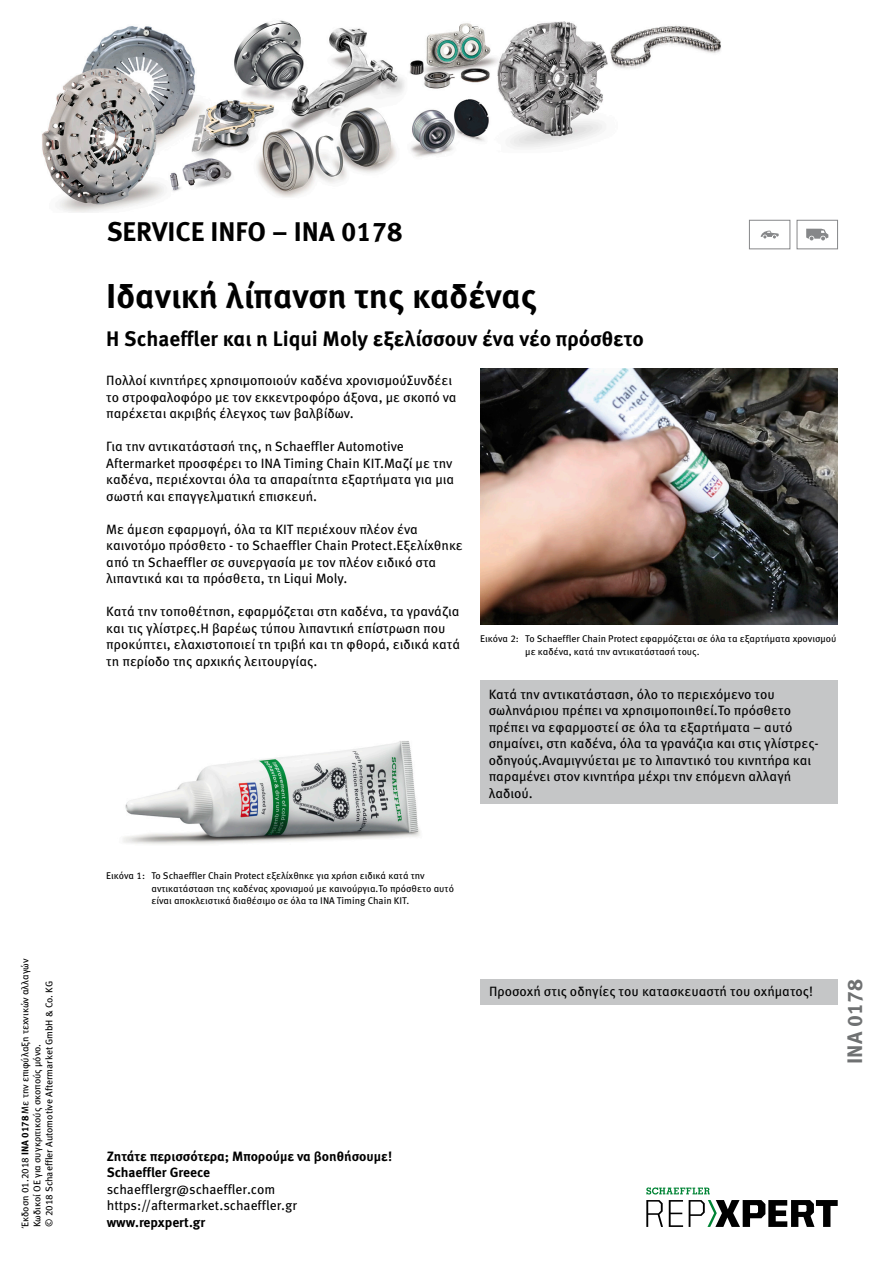
<style>
.page{position:relative;width:893px;height:1263px;background:#fff}
.page>*{position:absolute;margin:0;border:0;box-sizing:border-box;transform-origin:0 0}
.t1{font:700 34.5px "Meta Pro";color:#000}
.t2{font:700 27px "Meta Pro";color:#000}
.t3{font:700 21px "Meta Pro";color:#000}
.t4{font:700 21px "Meta Pro";color:#6f7172}
.t5{font:13.5px/16.5px "Meta Pro";color:#000}
.t6{font:700 13.5px/16.5px "Meta Pro";color:#000}
.t7{font:9.75px/12.8px "Meta Pro";color:#000}
.s1{font-weight:700}
</style>
<div class="page">
<img style="left:123px;top:741px;width:297px;height:104px">
<div style="left:480px;top:680px;width:357px;height:124px;background:#c5c6c7"></div>
<img style="left:480px;top:369px;width:357px;height:256px">
<div style="left:480px;top:980px;width:358px;height:25px;background:#c5c6c7"></div>
<div style="left:749px;top:220px;width:41px;height:29px;border:1px solid #868789"></div>
<svg style="left:761px;top:231px;width:18px;height:7px"></svg>
<div style="left:797px;top:220px;width:41px;height:29px;border:1px solid #868789"></div>
<svg style="left:806px;top:229px;width:22px;height:11px"></svg>
<img style="left:42px;top:20px;width:679px;height:193px">
<svg style="left:646px;top:1200px;width:17px;height:27px"></svg>
<svg style="left:669px;top:1200px;width:14px;height:27px"></svg>
<svg style="left:689px;top:1200px;width:149px;height:27px"></svg>
<svg style="left:646px;top:1187px;width:64px;height:7px"></svg>
<p class="t7" style="left:19px;top:1227px;width:270px;line-height:12px;rotate:-90deg">Έκδοση 01.2018 <span class="s1">INA 0178</span> Με την επιφύλαξη τεχνικών αλλαγών<br>Κωδικοί ΟΕ για συγκριτικούς σκοπούς μόνο.<br>© 2018 Schaeffler Automotive Aftermarket GmbH &amp; Co. KG</p>
<h2 class="t2" style="left:107px;top:210px;width:297px">SERVICE INFO – INA 0178</h2>
<h1 class="t1" style="left:106px;top:269px;width:432px">Ιδανική λίπανση της καδένας</h1>
<h3 class="t3" style="left:106px;top:323px;width:539px">Η Schaeffler και η Liqui Moly εξελίσσουν ένα νέο πρόσθετο</h3>
<p class="t5" style="left:106px;top:371px;width:352px">Πολλοί κινητήρες χρησιμοποιούν καδένα χρονισμούΣυνδέει το στροφαλοφόρο με τον εκκεντροφόρο άξονα, με σκοπό να παρέχεται ακριβής έλεγχος των βαλβίδων.</p>
<p class="t5" style="left:106px;top:437px;width:349px">Για την αντικατάστασή της, η Schaeffler Automotive Aftermarket προσφέρει το INA Timing Chain KIT.Μαζί με την καδένα, περιέχονται όλα τα απαραίτητα εξαρτήματα για μια σωστή και επαγγελματική επισκευή.</p>
<p class="t5" style="left:106px;top:520px;width:358px">Με άμεση εφαρμογή, όλα τα ΚΙΤ περιέχουν πλέον ένα καινοτόμο πρόσθετο - το Schaeffler Chain Protect.Εξελίχθηκε από τη Schaeffler σε συνεργασία με τον πλέον ειδικό στα λιπαντικά και τα πρόσθετα, τη Liqui Moly.</p>
<p class="t5" style="left:106px;top:602px;width:355px">Κατά την τοποθέτηση, εφαρμόζεται στη καδένα, τα γρανάζια και τις γλίστρες.Η βαρέως τύπου λιπαντική επίστρωση που προκύπτει, ελαχιστοποιεί τη τριβή και τη φθορά, ειδικά κατά τη περίοδο της αρχικής λειτουργίας.</p>
<p class="t7" style="left:525px;top:631px;width:313px;text-indent:-45px">Εικόνα 2: Το Schaeffler Chain Protect εφαρμόζεται σε όλα τα εξαρτήματα χρονισμού με καδένα, κατά την αντικατάστασή τους.</p>
<p class="t5" style="left:489px;top:685px;width:332px">Κατά την αντικατάσταση, όλο το περιεχόμενο του σωληνάριου πρέπει να χρησιμοποιηθεί.Το πρόσθετο πρέπει να εφαρμοστεί σε όλα τα εξαρτήματα – αυτό σημαίνει, στη καδένα, όλα τα γρανάζια και στις γλίστρες&shy;οδηγούς.Αναμιγνύεται με το λιπαντικό του κινητήρα και παραμένει στον κινητήρα μέχρι την επόμενη αλλαγή λαδιού.</p>
<p class="t7" style="left:151px;top:868px;width:304px;text-indent:-45px">Εικόνα 1: Το Schaeffler Chain Protect εξελίχθηκε για χρήση ειδικά κατά την αντικατάσταση της καδένας χρονισμού με καινούργια.Το πρόσθετο αυτό είναι αποκλειστικά διαθέσιμο σε όλα τα INA Timing Chain KIT.</p>
<p class="t5" style="left:489px;top:982px;width:326px">Προσοχή στις οδηγίες του κατασκευαστή του οχήματος!</p>
<h3 class="t4" style="left:838px;top:1064px;width:86px;rotate:-90deg">INA 0178</h3>
<p class="t6" style="left:107px;top:1147px;width:287px">Ζητάτε περισσότερα; Μπορούμε να βοηθήσουμε!<br>Schaeffler Greece</p>
<p class="t5" style="left:107px;top:1180px;width:192px">schaefflergr@schaeffler.com https://aftermarket.schaeffler.gr</p>
<p class="t6" style="left:107px;top:1213px;width:100px">www.repxpert.gr</p>
</div>
